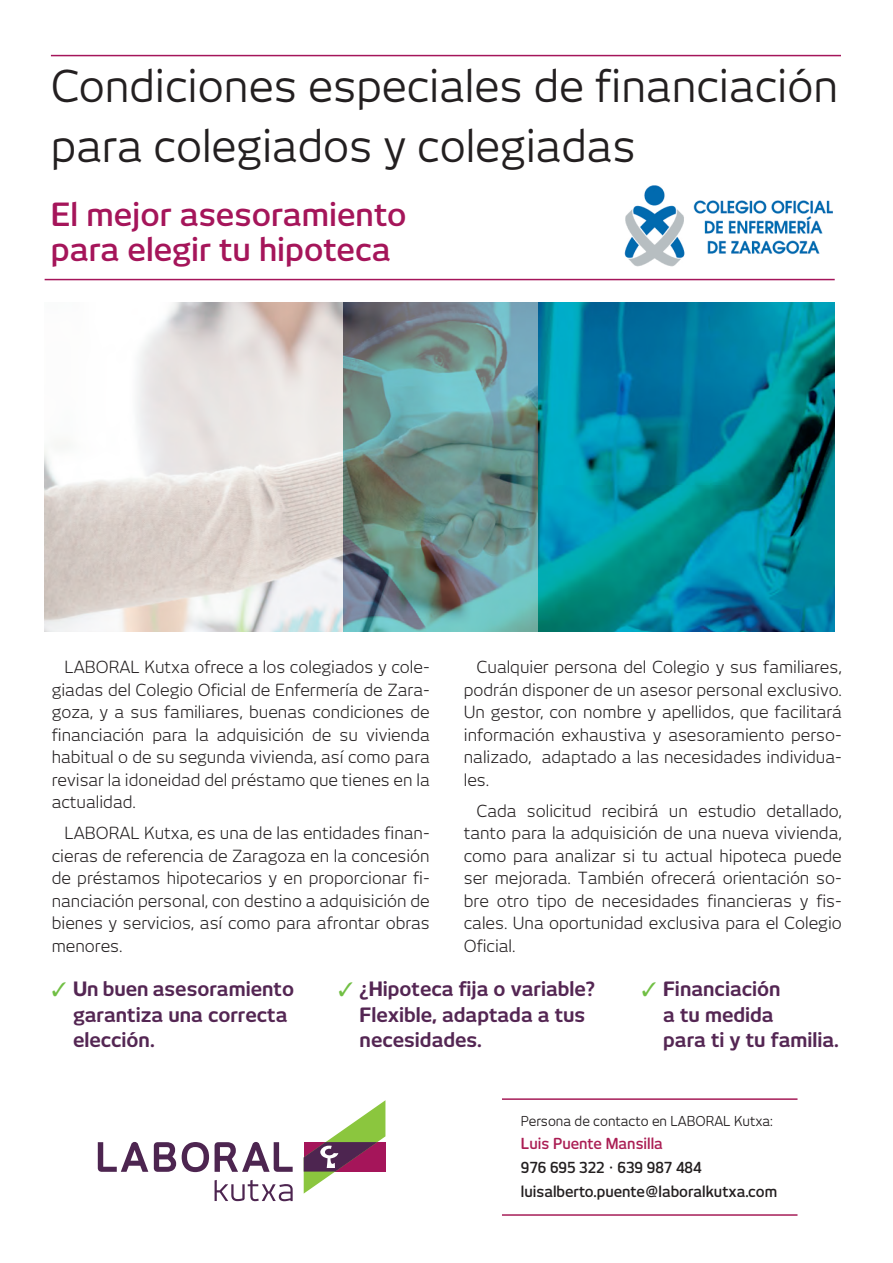
<style>
.page{position:relative;width:893px;height:1263px;background:#fff}
.page>*{position:absolute;margin:0;border:0;box-sizing:border-box;transform-origin:0 0}
.t1{font:43.5px/60px "New June";color:#231f20}
.t2{font:600 31.5px/34.5px "New June";color:#a5155a}
.t3{font:700 19.5px/25.5px "New June";color:#542653}
.t4{font:16.5px/22.5px "New June";color:#231f20;text-align:justify}
.t5{font:600 15px/23.7px "New June";color:#231f20;scale:.96 1}
.t6{font:600 15px "New June";color:#aa1d53;scale:.96 1}
.t7{font:13.5px "New June";color:#231f20;scale:.96 1}
.s1{color:#71bf44}
</style>
<div class="page">
<svg style="left:98px;top:1142px;width:195px;height:59px"></svg>
<svg style="left:304px;top:1100px;width:81px;height:93px"></svg>
<hr style="left:502px;top:1098px;width:295px;height:2px;background:#a61d58">
<hr style="left:502px;top:1214px;width:295px;height:2px;background:#a61d58">
<hr style="left:51px;top:55px;width:790px;height:1px;background:#a5155a">
<hr style="left:45px;top:279px;width:790px;height:1px;background:#a5155a">
<img style="left:537px;top:302px;width:298px;height:330px">
<img style="left:625px;top:185px;width:208px;height:81px">
<img style="left:45px;top:302px;width:492px;height:330px">
<h1 class="t1" style="left:51px;top:56px;width:789px">Condiciones especiales de financiación para colegiados y colegiadas</h1>
<h2 class="t2" style="left:51px;top:197px;width:357px">El mejor asesoramiento para elegir tu hipoteca</h2>
<p class="t4" style="left:52px;top:656px;width:380px;text-indent:13px">LABORAL Kutxa ofrece a los colegiados y cole&shy;giadas del Colegio Oficial de Enfermería de Zara&shy;goza, y a sus familiares, buenas condiciones de financiación para la adquisición de su vivienda habitual o de su segunda vivienda, así como para revisar la idoneidad del préstamo que tienes en la actualidad.</p>
<p class="t4" style="left:52px;top:822px;width:380px;text-indent:13px">LABORAL Kutxa, es una de las entidades finan&shy;cieras de referencia de Zaragoza en la concesión de préstamos hipotecarios y en proporcionar fi&shy;nanciación personal, con destino a adquisición de bienes y servicios, así como para afrontar obras menores.</p>
<p class="t4" style="left:464px;top:656px;width:380px;text-indent:13px">Cualquier persona del Colegio y sus familiares, podrán disponer de un asesor personal exclusivo.<br>Un gestor, con nombre y apellidos, que facilitará información exhaustiva y asesoramiento perso&shy;nalizado, adaptado a las necesidades individua&shy;les.</p>
<p class="t4" style="left:464px;top:799px;width:379px;text-indent:13px">Cada solicitud recibirá un estudio detallado, tanto para la adquisición de una nueva vivienda, como para analizar si tu actual hipoteca puede ser mejorada. También ofrecerá orientación so&shy;bre otro tipo de necesidades financieras y fis&shy;cales. Una oportunidad exclusiva para el Colegio Oficial.</p>
<p class="t3" style="left:360px;top:976px;width:237px;text-indent:-21px"><span class="s1">✓</span> ¿Hipoteca fija o variable?<br>Flexible, adaptada a tus necesidades.</p>
<p class="t3" style="left:73px;top:976px;width:223px;text-indent:-21px"><span class="s1">✓</span> Un buen asesoramiento garantiza una correcta elección.</p>
<p class="t3" style="left:663px;top:976px;width:177px;text-indent:-21px"><span class="s1">✓</span> Financiación<br>a tu medida<br>para ti y tu familia.</p>
<p class="t7" style="left:521px;top:1113px;width:264px">Persona de contacto en LABORAL Kutxa:</p>
<p class="t6" style="left:521px;top:1135px;width:150px">Luis Puente Mansilla</p>
<p class="t5" style="left:521px;top:1156px;width:269px">976 695 322 · 639 987 484 luisalberto.puente@laboralkutxa.com</p>
</div>
